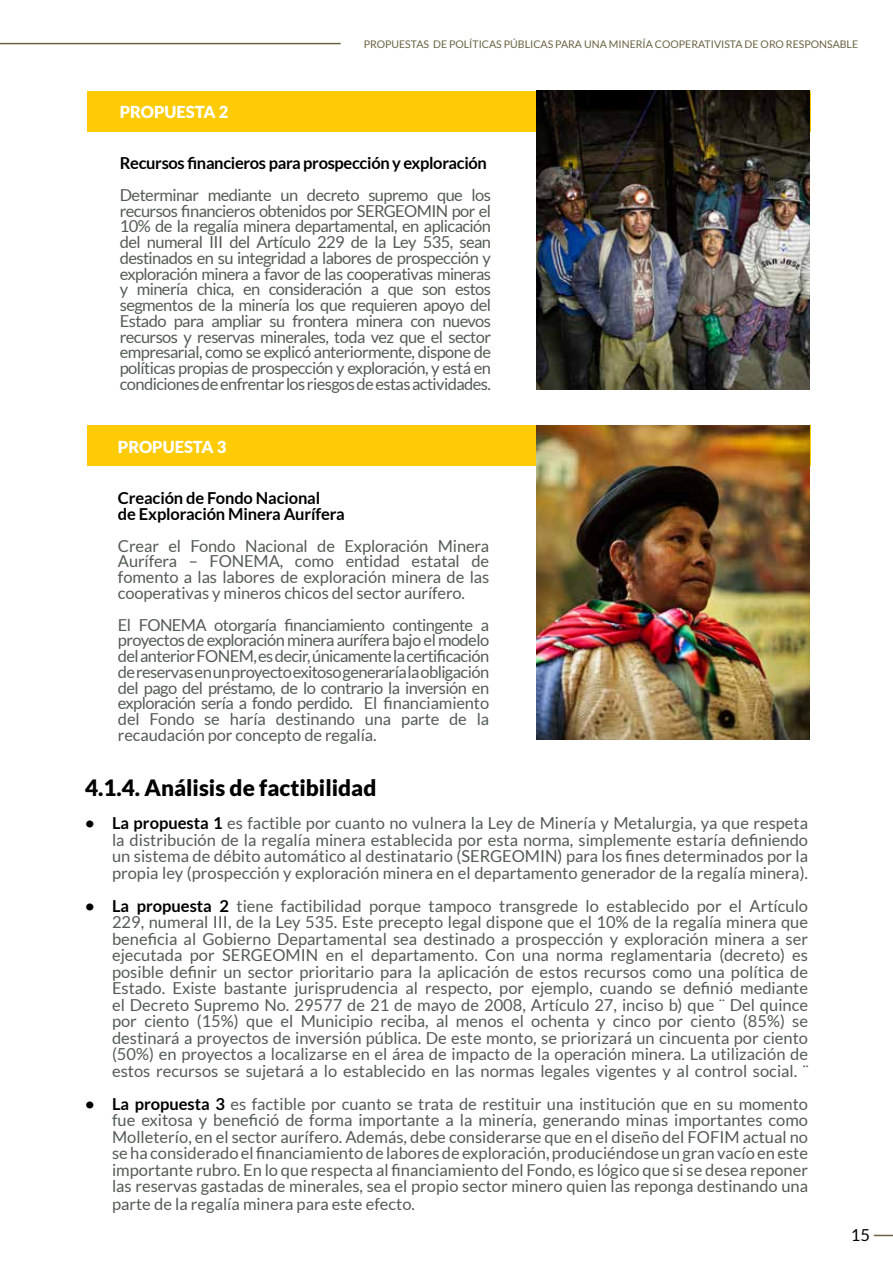
<style>
.page{position:relative;width:893px;height:1263px;background:#fff}
.page>*{position:absolute;margin:0;border:0;box-sizing:border-box;transform-origin:0 0}
.t1{font:900 22.5px "Lato";color:#000}
.t2{font:16.5px/15.8px "Lato";color:#545b54;text-align:justify}
.t3{font:700 16.5px/15.8px "Lato";letter-spacing:-.02em;color:#000}
.t4{font:900 16.5px "Lato";color:#fff}
.t5{font:16.5px "Lato";color:#000}
.t6{font:10.5px "Lato";color:#6b6242}
.s1{font-weight:700;color:#000}
</style>
<div class="page">
<div style="left:87px;top:91px;width:723px;height:40px;background:#fecb04"></div>
<div style="left:87px;top:425px;width:723px;height:41px;background:#fecb04"></div>
<img style="left:536px;top:425px;width:274px;height:315px">
<img style="left:536px;top:91px;width:274px;height:298px">
<hr style="left:0;top:43px;width:341px;height:1px;background:#6b6242">
<svg style="left:874px;top:1235px;width:19px;height:1px"></svg>
<p class="t6" style="left:364px;top:38px;width:496px">PROPUESTAS DE POLÍTICAS PÚBLICAS PARA UNA MINERÍA COOPERATIVISTA DE ORO RESPONSABLE</p>
<p class="t4" style="left:120px;top:102px;width:110px">PROPUESTA 2</p>
<p class="t3" style="left:120px;top:155px;width:369px">Recursos financieros para prospección y exploración</p>
<p class="t2" style="left:120px;top:187px;width:373px">Determinar mediante un decreto supremo que los recursos financieros obtenidos por SERGEOMIN por el 10% de la regalía minera departamental, en aplicación del numeral III del Artículo 229 de la Ley 535, sean destinados en su integridad a labores de prospección y exploración minera a favor de las cooperativas mineras y minería chica, en consideración a que son estos segmentos de la minería los que requieren apoyo del Estado para ampliar su frontera minera con nuevos recursos y reservas minerales, toda vez que el sector empresarial, como se explicó anteriormente, dispone de políticas propias de prospección y exploración, y está en condiciones de enfrentar los riesgos de estas actividades.</p>
<p class="t4" style="left:118px;top:437px;width:110px">PROPUESTA 3</p>
<p class="t3" style="left:118px;top:490px;width:228px">Creación de Fondo Nacional<br>de Exploración Minera Aurífera</p>
<p class="t2" style="left:118px;top:538px;width:373px">Crear el Fondo Nacional de Exploración Minera Aurífera – FONEMA, como entidad estatal de fomento a las labores de exploración minera de las cooperativas y mineros chicos del sector aurífero.</p>
<p class="t2" style="left:118px;top:616px;width:373px">El FONEMA otorgaría financiamiento contingente a proyectos de exploración minera aurífera bajo el modelo del anterior FONEM, es decir, únicamente la certificación de reservas en un proyecto exitoso generaría la obligación del pago del préstamo, de lo contrario la inversión en exploración sería a fondo perdido. El financiamiento del Fondo se haría destinando una parte de la recaudación por concepto de regalía.</p>
<h1 class="t1" style="left:85px;top:775px;width:293px">4.1.4. Análisis de factibilidad</h1>
<p class="t2" style="left:112px;top:815px;width:698px;line-height:16.5px;text-indent:-27px"><span class="s1">• La propuesta 1</span> es factible por cuanto no vulnera la Ley de Minería y Metalurgia, ya que respeta la distribución de la regalía minera establecida por esta norma, simplemente estaría definiendo un sistema de débito automático al destinatario (SERGEOMIN) para los fines determinados por la propia ley (prospección y exploración minera en el departamento generador de la regalía minera).</p>
<p class="t2" style="left:112px;top:897px;width:698px;line-height:16.5px;text-indent:-27px"><span class="s1">• La propuesta 2</span> tiene factibilidad porque tampoco transgrede lo establecido por el Artículo 229, numeral III, de la Ley 535. Este precepto legal dispone que el 10% de la regalía minera que beneficia al Gobierno Departamental sea destinado a prospección y exploración minera a ser ejecutada por SERGEOMIN en el departamento. Con una norma reglamentaria (decreto) es posible definir un sector prioritario para la aplicación de estos recursos como una política de Estado. Existe bastante jurisprudencia al respecto, por ejemplo, cuando se definió mediante el Decreto Supremo No. 29577 de 21 de mayo de 2008, Artículo 27, inciso b) que ¨ Del quince por ciento (15%) que el Municipio reciba, al menos el ochenta y cinco por ciento (85%) se destinará a proyectos de inversión pública. De este monto, se priorizará un cincuenta por ciento (50%) en proyectos a localizarse en el área de impacto de la operación minera. La utilización de estos recursos se sujetará a lo establecido en las normas legales vigentes y al control social. ¨</p>
<p class="t2" style="left:112px;top:1095px;width:698px;line-height:16.5px;text-indent:-27px"><span class="s1">• La propuesta 3</span> es factible por cuanto se trata de restituir una institución que en su momento fue exitosa y benefició de forma importante a la minería, generando minas importantes como Molleterío, en el sector aurífero. Además, debe considerarse que en el diseño del FOFIM actual no se ha considerado el financiamiento de labores de exploración, produciéndose un gran vacío en este importante rubro. En lo que respecta al financiamiento del Fondo, es lógico que si se desea reponer las reservas gastadas de minerales, sea el propio sector minero quien las reponga destinando una</p>
<p class="t2" style="left:112px;top:1196px;width:305px">parte de la regalía minera para este efecto.</p>
<p class="t5" style="left:851px;top:1226px;width:21px">15</p>
</div>
